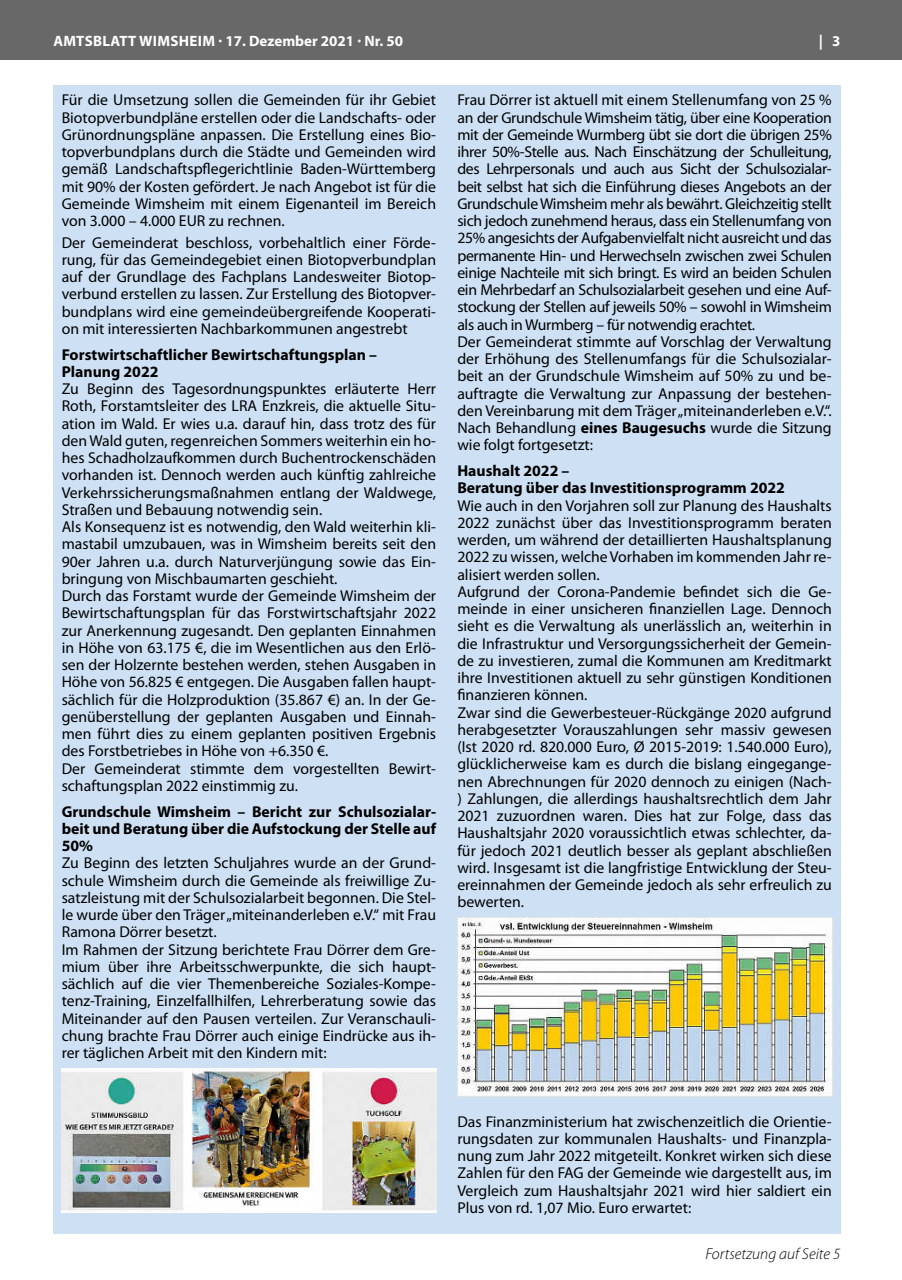
<style>
.page{position:relative;width:902px;height:1280px;background:#fff}
.page>*{position:absolute;margin:0;border:0;box-sizing:border-box;transform-origin:0 0}
.t1{font:15.75px/17.2px "Myriad Pro";color:#000;text-align:justify}
.t2{font:15.75px/17.2px "Myriad Pro";letter-spacing:-.02em;color:#000}
.t3{font:700 15.75px/17.2px "Myriad Pro";color:#000}
.t4{font:italic 300 15.75px "Myriad Pro";color:#000}
.t5{font:700 15px "Myriad Pro";letter-spacing:.005em;color:#fff}
.s1{font-weight:700}
</style>
<div class="page">
<div style="left:0;top:0;width:901px;height:60px;background:#676867"></div>
<div style="left:53px;top:85px;width:787px;height:1148px;background:#cde0f4"></div>
<img style="left:62px;top:1069px;width:374px;height:144px">
<img style="left:457px;top:918px;width:375px;height:178px">
<p class="t5" style="left:53px;top:31px;width:351px">AMTSBLATT WIMSHEIM · 17. Dezember 2021 · Nr. 50</p>
<p class="t5" style="left:818px;top:31px;width:23px">| 3</p>
<p class="t1" style="left:62px;top:91px;width:376px">Für die Umsetzung sollen die Gemeinden für ihr Gebiet Biotopverbundpläne erstellen oder die Landschafts- oder Grünordnungspläne anpassen. Die Erstellung eines Bio&shy;topverbundplans durch die Städte und Gemeinden wird gemäß Landschaftspflegerichtlinie Baden-Württemberg mit 90% der Kosten gefördert. Je nach Angebot ist für die Gemeinde Wimsheim mit einem Eigenanteil im Bereich von 3.000 – 4.000 EUR zu rechnen.</p>
<p class="t1" style="left:62px;top:233px;width:376px">Der Gemeinderat beschloss, vorbehaltlich einer Förde&shy;rung, für das Gemeindegebiet einen Biotopverbundplan auf der Grundlage des Fachplans Landesweiter Biotop&shy;verbund erstellen zu lassen. Zur Erstellung des Biotopver&shy;bundplans wird eine gemeindeübergreifende Kooperati&shy;on mit interessierten Nachbarkommunen angestrebt</p>
<p class="t3" style="left:62px;top:345px;width:317px">Forstwirtschaftlicher Bewirtschaftungsplan –<br>Planung 2022</p>
<p class="t1" style="left:62px;top:380px;width:376px;text-align:left">Zu Beginn des Tagesordnungspunktes erläuterte Herr Roth, Forstamtsleiter des LRA Enzkreis, die aktuelle Situ&shy;ation im Wald. Er wies u.a. darauf hin, dass trotz des für den Wald guten, regenreichen Sommers weiterhin ein ho&shy;hes Schadholzaufkommen durch Buchentrockenschäden vorhanden ist. Dennoch werden auch künftig zahlreiche Verkehrssicherungsmaßnahmen entlang der Waldwege, Straßen und Bebauung notwendig sein.<br>Als Konsequenz ist es notwendig, den Wald weiterhin kli&shy;mastabil umzubauen, was in Wimsheim bereits seit den 90er Jahren u.a. durch Naturverjüngung sowie das Ein&shy;bringung von Mischbaumarten geschieht.<br>Durch das Forstamt wurde der Gemeinde Wimsheim der Bewirtschaftungsplan für das Forstwirtschaftsjahr 2022 zur Anerkennung zugesandt. Den geplanten Einnahmen in Höhe von 63.175 €, die im Wesentlichen aus den Erlö&shy;sen der Holzernte bestehen werden, stehen Ausgaben in Höhe von 56.825 € entgegen. Die Ausgaben fallen haupt&shy;sächlich für die Holzproduktion (35.867 €) an. In der Ge&shy;genüberstellung der geplanten Ausgaben und Einnah&shy;men führt dies zu einem geplanten positiven Ergebnis des Forstbetriebes in Höhe von +6.350 €.<br>Der Gemeinderat stimmte dem vorgestellten Bewirt&shy;schaftungsplan 2022 einstimmig zu.</p>
<p class="t3" style="left:62px;top:802px;width:376px;text-align:justify">Grundschule Wimsheim – Bericht zur Schulsozialar&shy;beit und Beratung über die Aufstockung der Stelle auf 50%</p>
<p class="t1" style="left:62px;top:854px;width:376px;text-align:left">Zu Beginn des letzten Schuljahres wurde an der Grund&shy;schule Wimsheim durch die Gemeinde als freiwillige Zu&shy;satzleistung mit der Schulsozialarbeit begonnen. Die Stel&shy;le wurde über den Träger „miteinanderleben e.V.“ mit Frau Ramona Dörrer besetzt.<br>Im Rahmen der Sitzung berichtete Frau Dörrer dem Gre&shy;mium über ihre Arbeitsschwerpunkte, die sich haupt&shy;sächlich auf die vier Themenbereiche Soziales-Kompe&shy;tenz-Training, Einzelfallhilfen, Lehrerberatung sowie das Miteinander auf den Pausen verteilen. Zur Veranschauli&shy;chung brachte Frau Dörrer auch einige Eindrücke aus ih&shy;rer täglichen Arbeit mit den Kindern mit:</p>
<p class="t2" style="left:457px;top:91px;width:376px">Frau Dörrer ist aktuell mit einem Stellenumfang von 25 % an der Grundschule Wimsheim tätig, über eine Kooperation mit der Gemeinde Wurmberg übt sie dort die übrigen 25% ihrer 50%-Stelle aus. Nach Einschätzung der Schulleitung, des Lehrpersonals und auch aus Sicht der Schulsozialar&shy;beit selbst hat sich die Einführung dieses Angebots an der Grundschule Wimsheim mehr als bewährt. Gleichzeitig stellt sich jedoch zunehmend heraus, dass ein Stellenumfang von 25% angesichts der Aufgabenvielfalt nicht ausreicht und das permanente Hin- und Herwechseln zwischen zwei Schulen einige Nachteile mit sich bringt. Es wird an beiden Schulen ein Mehrbedarf an Schulsozialarbeit gesehen und eine Auf&shy;stockung der Stellen auf jeweils 50% – sowohl in Wimsheim als auch in Wurmberg – für notwendig erachtet.<br>Der Gemeinderat stimmte auf Vorschlag der Verwaltung der Erhöhung des Stellenumfangs für die Schulsozialar&shy;beit an der Grundschule Wimsheim auf 50% zu und be&shy;auftragte die Verwaltung zur Anpassung der bestehen&shy;den Vereinbarung mit dem Träger „miteinanderleben e.V.“.<br>Nach Behandlung <span class="s1">eines Baugesuchs</span> wurde die Sitzung wie folgt fortgesetzt:</p>
<p class="t3" style="left:457px;top:462px;width:329px">Haushalt 2022 –<br>Beratung über das Investitionsprogramm 2022</p>
<p class="t1" style="left:457px;top:496px;width:376px;text-align:left">Wie auch in den Vorjahren soll zur Planung des Haushalts 2022 zunächst über das Investitionsprogramm beraten werden, um während der detaillierten Haushaltsplanung 2022 zu wissen, welche Vorhaben im kommenden Jahr re&shy;alisiert werden sollen.<br>Aufgrund der Corona-Pandemie befindet sich die Ge&shy;meinde in einer unsicheren finanziellen Lage. Dennoch sieht es die Verwaltung als unerlässlich an, weiterhin in die Infrastruktur und Versorgungssicherheit der Gemein&shy;de zu investieren, zumal die Kommunen am Kreditmarkt ihre Investitionen aktuell zu sehr günstigen Konditionen finanzieren können.<br>Zwar sind die Gewerbesteuer-Rückgänge 2020 aufgrund herabgesetzter Vorauszahlungen sehr massiv gewesen (Ist 2020 rd. 820.000 Euro, Ø 2015-2019: 1.540.000 Euro), glücklicherweise kam es durch die bislang eingegange&shy;nen Abrechnungen für 2020 dennoch zu einigen (Nach-) Zahlungen, die allerdings haushaltsrechtlich dem Jahr 2021 zuzuordnen waren. Dies hat zur Folge, dass das Haushaltsjahr 2020 voraussichtlich etwas schlechter, da&shy;für jedoch 2021 deutlich besser als geplant abschließen wird. Insgesamt ist die langfristige Entwicklung der Steu&shy;ereinnahmen der Gemeinde jedoch als sehr erfreulich zu bewerten.</p>
<p class="t1" style="left:457px;top:1112px;width:376px">Das Finanzministerium hat zwischenzeitlich die Orientie&shy;rungsdaten zur kommunalen Haushalts- und Finanzpla&shy;nung zum Jahr 2022 mitgeteilt. Konkret wirken sich diese Zahlen für den FAG der Gemeinde wie dargestellt aus, im Vergleich zum Haushaltsjahr 2021 wird hier saldiert ein Plus von rd. 1,07 Mio. Euro erwartet:</p>
<p class="t4" style="left:705px;top:1245px;width:136px">Fortsetzung auf Seite 5</p>
</div>
